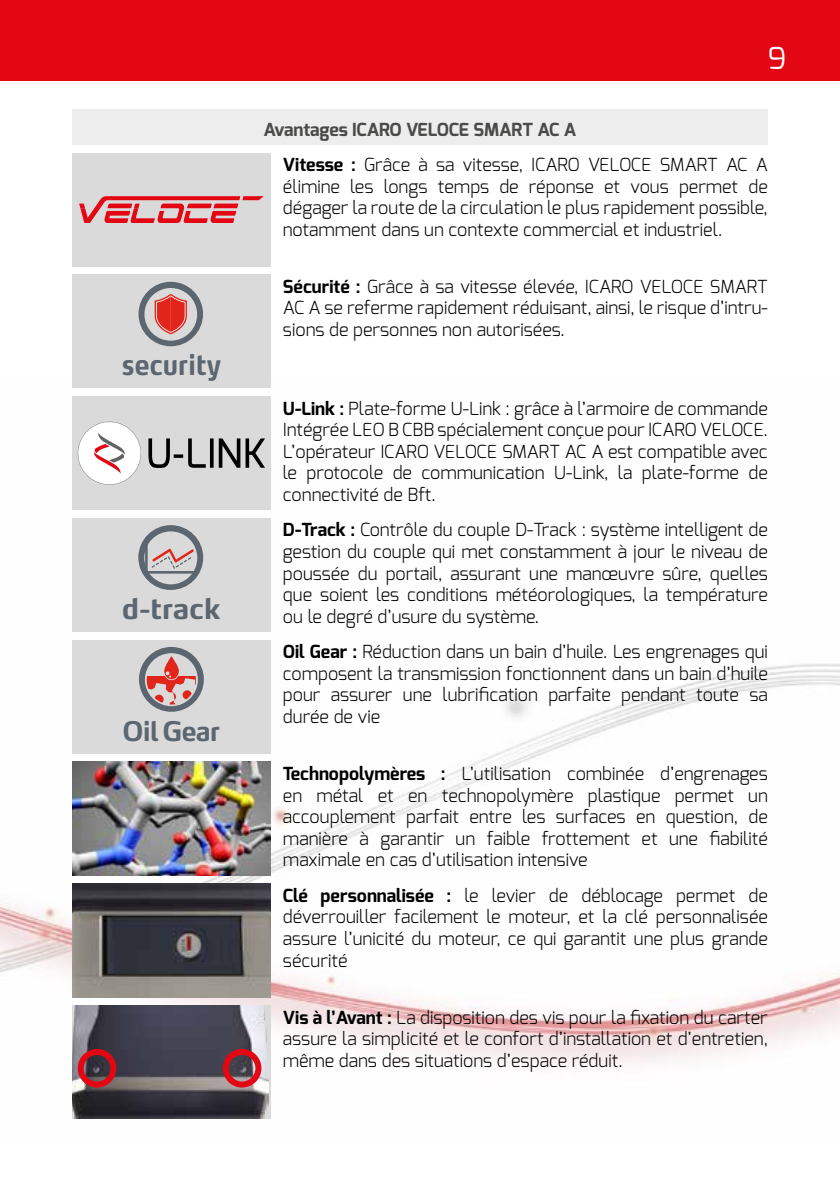
<style>
.page{position:relative;width:840px;height:1191px;background:#fff}
.page>*{position:absolute;margin:0;border:0;box-sizing:border-box;transform-origin:0 0}
.t1{font:30px "Exo";color:#fff}
.t2{font:700 28.2px "Max LF";color:#5b6670}
.t3{font:700 28px "Max LF";letter-spacing:.005em;color:#5b6670;scale:.91 1}
.t4{font:700 26.6px "Max TF";letter-spacing:-.03em;color:#5b6670;scale:.95 1}
.t5{font:300 18px/21.6px "Exo";color:#000;text-align:justify}
.t6{font:700 18px "Exo";letter-spacing:-.005em;color:#4a4a49}
.s1{font-weight:700}
</style>
<div class="page">
<img style="left:0;top:374px;width:839px;height:745px">
<div style="left:0;top:0;width:839px;height:81px;background:#e30613"></div>
<div style="left:72px;top:109px;width:695px;height:35px;background:#ededed"></div>
<img style="left:72px;top:762px;width:198px;height:113px">
<div style="left:72px;top:396px;width:198px;height:114px;background:#dadada"></div>
<svg style="left:148px;top:438px;width:117px;height:30px"></svg>
<svg style="left:78px;top:421px;width:63px;height:64px"></svg>
<img style="left:72px;top:883px;width:198px;height:114px">
<div style="left:72px;top:640px;width:198px;height:113px;background:#dadada"></div>
<svg style="left:139px;top:647px;width:65px;height:65px"></svg>
<div style="left:72px;top:518px;width:198px;height:113px;background:#dadada"></div>
<svg style="left:138px;top:525px;width:65px;height:65px"></svg>
<div style="left:72px;top:153px;width:198px;height:113px;background:#dadada"></div>
<svg style="left:79px;top:196px;width:184px;height:27px"></svg>
<div style="left:72px;top:275px;width:198px;height:113px;background:#dadada"></div>
<svg style="left:138px;top:282px;width:65px;height:64px"></svg>
<img style="left:72px;top:1005px;width:196px;height:114px">
<div style="left:78px;top:1049px;width:38px;height:38px;border:6px solid #e30613;border-radius:50%"></div>
<div style="left:223px;top:1049px;width:38px;height:38px;border:6px solid #e30613;border-radius:50%"></div>
<p class="t6" style="left:263px;top:118px;width:314px">Avantages ICARO VELOCE SMART AC A</p>
<h1 class="t1" style="left:767px;top:39px;width:20px">9</h1>
<p class="t5" style="left:283px;top:153px;width:486px"><span class="s1">Vitesse :</span> Grâce à sa vitesse, ICARO VELOCE SMART AC A élimine les longs temps de réponse et vous permet de dégager la route de la circulation le plus rapidement possible, notamment dans un contexte commercial et industriel.</p>
<h3 class="t3" style="left:122px;top:347px;width:110px">security</h3>
<p class="t5" style="left:283px;top:275px;width:486px"><span class="s1">Sécurité :</span> Grâce à sa vitesse élevée, ICARO VELOCE SMART AC A se referme rapidement réduisant, ainsi, le risque d’intru&shy;sions de personnes non autorisées.</p>
<p class="t5" style="left:283px;top:397px;width:486px"><span class="s1">U-Link :</span> Plate-forme U-Link : grâce à l’armoire de commande Intégrée LEO B CBB spécialement conçue pour ICARO VELOCE.<br>L’opérateur ICARO VELOCE SMART AC A est compatible avec le protocole de communication U-Link, la plate-forme de connectivité de Bft.</p>
<p class="t5" style="left:283px;top:519px;width:486px"><span class="s1">D-Track :</span> Contrôle du couple D-Track : système intelligent de gestion du couple qui met constamment à jour le niveau de poussée du portail, assurant une manœuvre sûre, quelles que soient les conditions météorologiques, la température</p>
<h2 class="t2" style="left:122px;top:591px;width:100px">d-track</h2>
<p class="t5" style="left:283px;top:605px;width:257px">ou le degré d’usure du système.</p>
<h3 class="t4" style="left:122px;top:714px;width:104px">Oil Gear</h3>
<p class="t5" style="left:283px;top:641px;width:486px"><span class="s1">Oil Gear :</span> Réduction dans un bain d’huile. Les engrenages qui composent la transmission fonctionnent dans un bain d’huile pour assurer une lubrification parfaite pendant toute sa durée de vie</p>
<p class="t5" style="left:283px;top:762px;width:486px"><span class="s1">Technopolymères :</span> L’utilisation combinée d’engrenages en métal et en technopolymère plastique permet un accouplement parfait entre les surfaces en question, de manière à garantir un faible frottement et une fiabilité maximale en cas d’utilisation intensive</p>
<p class="t5" style="left:283px;top:884px;width:486px"><span class="s1">Clé personnalisée :</span> le levier de déblocage permet de déverrouiller facilement le moteur, et la clé personnalisée assure l’unicité du moteur, ce qui garantit une plus grande sécurité</p>
<p class="t5" style="left:283px;top:1006px;width:486px"><span class="s1">Vis à l’Avant :</span> La disposition des vis pour la fixation du carter assure la simplicité et le confort d’installation et d’entretien, même dans des situations d’espace réduit.</p>
</div>
